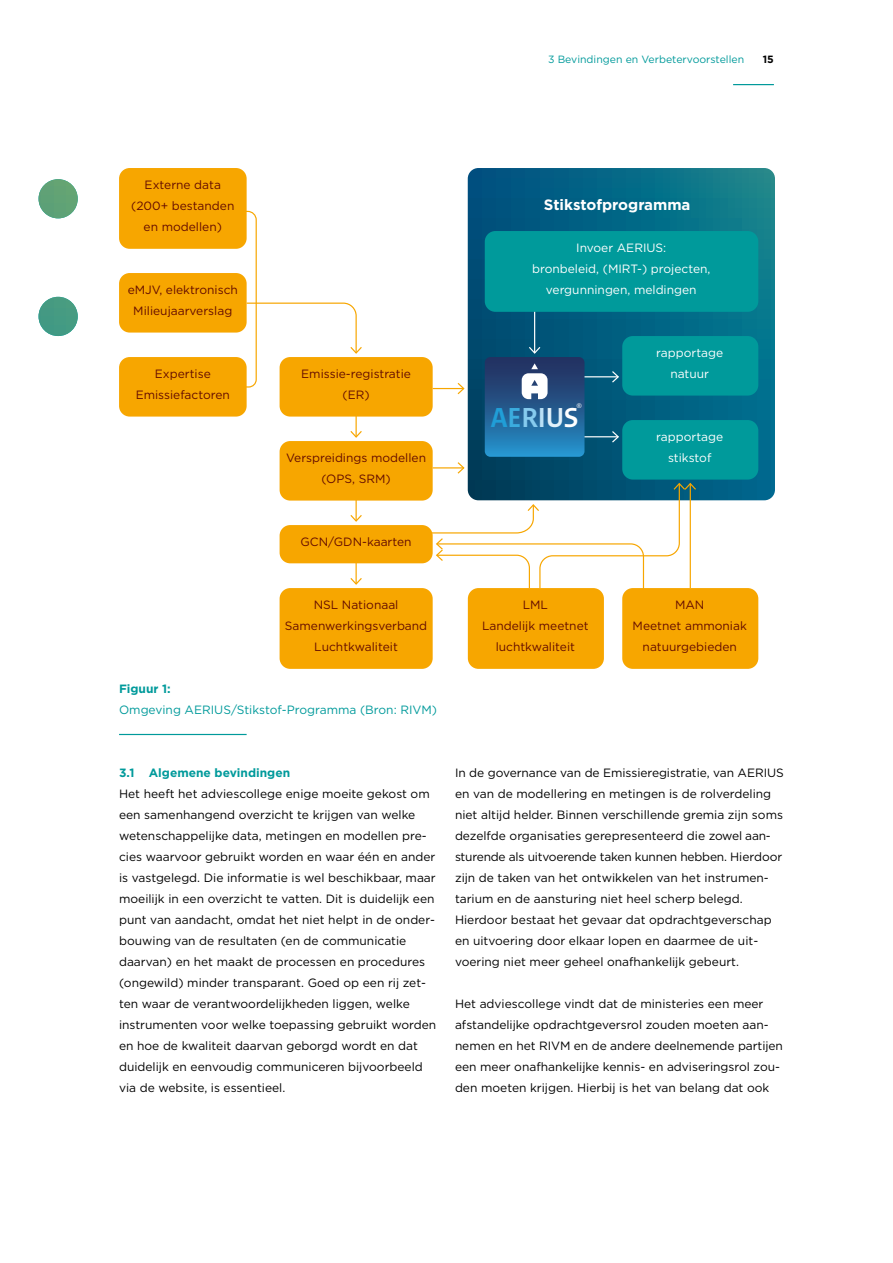
<style>
.page{position:relative;width:893px;height:1263px;background:#fff}
.page>*{position:absolute;margin:0;border:0;box-sizing:border-box;transform-origin:0 0}
.t1{font:700 28.95px "Rijksoverheid Sans Heading";color:#209ed7}
.t2{font:700 15px "Gotham";color:#fff}
.t3{font:12px/21px "Gotham";color:#000}
.t4{font:12px/21px "Gotham";color:#640c00;text-align:center}
.t5{font:12px/21px "Gotham";color:#fff;text-align:center}
.t6{font:12px "Gotham";color:#009a9b}
.t7{font:700 12px "Gotham";color:#009a9b}
.t8{font:10.5px "Gotham";color:#009a9b}
.t9{font:700 10.5px "Gotham";color:#000}
.t10{font:7.05px "Rijksoverheid Sans Text";color:#fff}
.s1{color:#3bacde}
.s2{color:#86cbee}
.s3{color:#b9e0f6}
.s4{color:#e1f1fa}
.s5{color:#fff}
</style>
<div class="page">
<hr style="left:733px;top:84px;width:41px;height:1px;background:#009a9b">
<svg style="left:38px;top:179px;width:40px;height:157px"></svg>
<svg style="left:468px;top:168px;width:307px;height:332px;background:#046180"></svg>
<div style="left:622px;top:420px;width:136px;height:60px;background:#009a9b;border-radius:11px"></div>
<div style="left:622px;top:336px;width:136px;height:60px;background:#009a9b;border-radius:11px"></div>
<div style="left:485px;top:231px;width:273px;height:81px;background:#009a9b;border-radius:11px"></div>
<svg style="left:350px;top:417px;width:12px;height:21px"></svg>
<hr style="left:534px;top:312px;width:1px;height:41px;background:#fff">
<svg style="left:485px;top:346px;width:99px;height:111px;background:#2c6594"></svg>
<hr style="left:433px;top:388px;width:31px;height:1px;background:#f7a600">
<svg style="left:456px;top:383px;width:9px;height:12px"></svg>
<hr style="left:433px;top:467px;width:31px;height:1px;background:#f7a600">
<svg style="left:456px;top:462px;width:9px;height:12px"></svg>
<hr style="left:584px;top:436px;width:34px;height:1px;background:#fff">
<svg style="left:611px;top:430px;width:9px;height:14px"></svg>
<hr style="left:584px;top:376px;width:34px;height:1px;background:#fff">
<svg style="left:611px;top:370px;width:9px;height:14px"></svg>
<svg style="left:243px;top:210px;width:119px;height:178px"></svg>
<svg style="left:350px;top:501px;width:12px;height:21px"></svg>
<svg style="left:349px;top:563px;width:14px;height:22px"></svg>
<svg style="left:428px;top:482px;width:269px;height:109px"></svg>
<div style="left:119px;top:168px;width:128px;height:81px;background:#f7a600;border-radius:11px"></div>
<div style="left:119px;top:273px;width:128px;height:60px;background:#f7a600;border-radius:11px"></div>
<div style="left:119px;top:357px;width:128px;height:60px;background:#f7a600;border-radius:11px"></div>
<div style="left:280px;top:357px;width:153px;height:60px;background:#f7a600;border-radius:11px"></div>
<div style="left:280px;top:441px;width:153px;height:60px;background:#f7a600;border-radius:11px"></div>
<div style="left:280px;top:525px;width:153px;height:38px;background:#f7a600;border-radius:11px"></div>
<div style="left:280px;top:588px;width:153px;height:81px;background:#f7a600;border-radius:11px"></div>
<div style="left:468px;top:588px;width:136px;height:81px;background:#f7a600;border-radius:11px"></div>
<div style="left:622px;top:588px;width:136px;height:81px;background:#f7a600;border-radius:11px"></div>
<hr style="left:119px;top:734px;width:128px;height:1px;background:#009a9b">
<p class="t4" style="left:131px;top:174px;width:105px">Externe data (200+ bestanden en modellen)</p>
<p class="t4" style="left:128px;top:279px;width:112px">eMJV, elektronisch<br>Milieujaarverslag</p>
<p class="t4" style="left:136px;top:363px;width:96px">Expertise<br>Emissiefactoren</p>
<p class="t4" style="left:301px;top:363px;width:111px">Emissie-registratie (ER)</p>
<p class="t4" style="left:286px;top:447px;width:142px">Verspreidings modellen (OPS, SRM)</p>
<p class="t4" style="left:300px;top:531px;width:113px">GCN/GDN-kaarten</p>
<p class="t8" style="left:548px;top:53px;width:198px">3 Bevindingen en Verbetervoorstellen</p>
<p class="t9" style="left:763px;top:52px;width:13px">15</p>
<p class="t2" style="left:544px;top:195px;width:148px">Stikstofprogramma</p>
<p class="t5" style="left:532px;top:237px;width:180px">Invoer AERIUS:<br>bronbeleid, (MIRT-) projecten, vergunningen, meldingen</p>
<p class="t10" style="left:577px;top:402px;width:7px">®</p>
<h1 class="t1" style="left:491px;top:401px;width:89px">A<span class="s1">E</span><span class="s2">R</span><span class="s3">I</span><span class="s4">U</span><span class="s5">S</span></h1>
<p class="t5" style="left:656px;top:342px;width:68px">rapportage natuur</p>
<p class="t5" style="left:656px;top:426px;width:68px">rapportage stikstof</p>
<p class="t4" style="left:285px;top:594px;width:144px">NSL Nationaal<br>Samenwerkingsverband<br>Luchtkwaliteit</p>
<p class="t4" style="left:482px;top:594px;width:108px">LML<br>Landelijk meetnet luchtkwaliteit</p>
<p class="t4" style="left:633px;top:594px;width:116px">MAN<br>Meetnet ammoniak natuurgebieden</p>
<p class="t7" style="left:119px;top:681px;width:53px">Figuur 1:</p>
<p class="t6" style="left:119px;top:702px;width:320px">Omgeving AERIUS/Stikstof-Programma (Bron: RIVM)</p>
<p class="t7" style="left:119px;top:765px;width:173px">3.1 Algemene bevindingen</p>
<p class="t3" style="left:119px;top:783px;width:319px">Het heeft het adviescollege enige moeite gekost om een samenhangend overzicht te krijgen van welke wetenschappelijke data, metingen en modellen pre&shy;cies waarvoor gebruikt worden en waar één en ander is vastgelegd. Die informatie is wel beschikbaar, maar moeilijk in een overzicht te vatten. Dit is duidelijk een punt van aandacht, omdat het niet helpt in de onder&shy;bouwing van de resultaten (en de communicatie daarvan) en het maakt de processen en procedures (ongewild) minder transparant. Goed op een rij zet&shy;ten waar de verantwoordelijkheden liggen, welke instrumenten voor welke toepassing gebruikt worden en hoe de kwaliteit daarvan geborgd wordt en dat duidelijk en eenvoudig communiceren bijvoorbeeld via de website, is essentieel.</p>
<p class="t3" style="left:455px;top:762px;width:330px">In de governance van de Emissieregistratie, van AERIUS en van de modellering en metingen is de rolverdeling niet altijd helder. Binnen verschillende gremia zijn soms dezelfde organisaties gerepresenteerd die zowel aan&shy;sturende als uitvoerende taken kunnen hebben. Hierdoor zijn de taken van het ontwikkelen van het instrumen&shy;tarium en de aansturing niet heel scherp belegd.<br>Hierdoor bestaat het gevaar dat opdrachtgeverschap en uitvoering door elkaar lopen en daarmee de uit&shy;voering niet meer geheel onafhankelijk gebeurt.</p>
<p class="t3" style="left:455px;top:993px;width:329px">Het adviescollege vindt dat de ministeries een meer afstandelijke opdrachtgeversrol zouden moeten aan&shy;nemen en het RIVM en de andere deelnemende partijen een meer onafhankelijke kennis- en adviseringsrol zou&shy;den moeten krijgen. Hierbij is het van belang dat ook</p>
</div>
